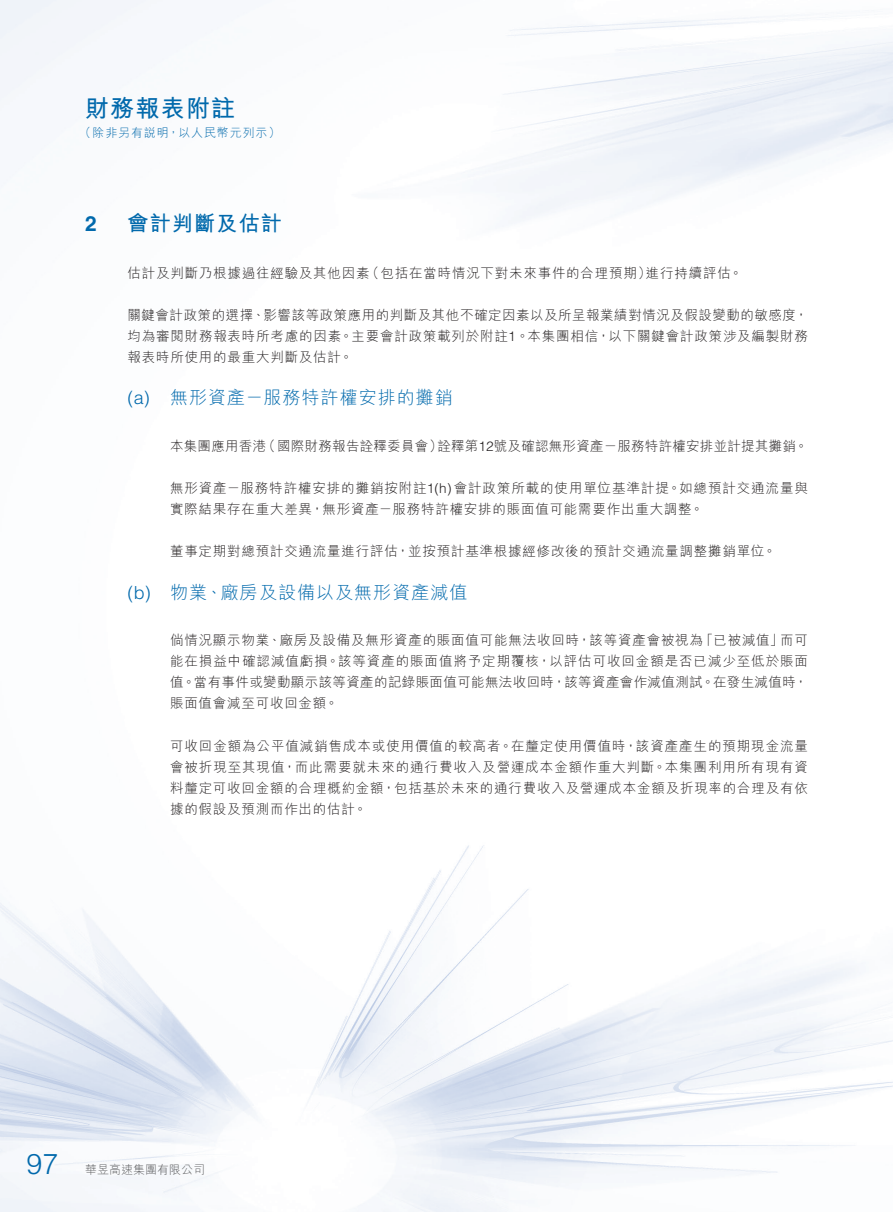
<style>
.page{position:relative;width:893px;height:1212px;background:#fff}
.page>*{position:absolute;margin:0;border:0;box-sizing:border-box;transform-origin:0 0}
.t1{font:300 28.5px "Helvetica LT Std";color:#0169ac}
.t2{font:700 24px "M Hei HK";letter-spacing:.05em;color:#0169ac}
.t3{font:700 21px "M Hei HK";letter-spacing:.06em;color:#0169ac}
.t4{font:700 21px "Helvetica LT Std";color:#0169ac}
.t5{font:300 18px "M Hei HK";letter-spacing:.06em;color:#0169ac}
.t6{font:300 13.5px/21px "M Hei HK";letter-spacing:.06em;color:#231f20;text-align:justify}
.t7{font:300 13.5px "M Hei HK";letter-spacing:.02em;color:#231f20}
.t8{font:300 12px "M Hei HK";letter-spacing:.07em;color:#0169ac}
.t9{font:300 12px "M Hei HK";color:#57585a}
.s1{font-family:"Helvetica LT Std"}
</style>
<div class="page">
<img style="left:0;top:0;width:893px;height:1212px">
<h2 class="t2" style="left:85px;top:91px;width:152px">財務報表附註</h2>
<p class="t8" style="left:79px;top:127px;width:203px">（除非另有說明，以人民幣元列示）</p>
<h3 class="t4" style="left:85px;top:211px;width:13px">2</h3>
<h3 class="t3" style="left:128px;top:208px;width:156px">會計判斷及估計</h3>
<p class="t6" style="left:128px;top:262px;width:617px">估計及判斷乃根據過往經驗及其他因素（包括在當時情況下對未來事件的合理預期）進行持續評估。</p>
<p class="t6" style="left:128px;top:304px;width:682px">關鍵會計政策的選擇、影響該等政策應用的判斷及其他不確定因素以及所呈報業績對情況及假設變動的敏感度，均為審閱財務報表時所考慮的因素。主要會計政策載列於附註<span class="s1">1</span>。本集團相信，以下關鍵會計政策涉及編製財務報表時所使用的最重大判斷及估計。</p>
<h3 class="t5" style="left:128px;top:389px;width:327px"><span class="s1">(a)</span> 無形資產－服務特許權安排的攤銷</h3>
<p class="t7" style="left:170px;top:439px;width:639px">本集團應用香港（國際財務報告詮釋委員會）詮釋第<span class="s1">12</span>號及確認無形資產－服務特許權安排並計提其攤銷。</p>
<p class="t6" style="left:170px;top:477px;width:639px">無形資產－服務特許權安排的攤銷按附註<span class="s1">1(h)</span>會計政策所載的使用單位基準計提。如總預計交通流量與實際結果存在重大差異，無形資產－服務特許權安排的賬面值可能需要作出重大調整。</p>
<p class="t6" style="left:170px;top:541px;width:608px">董事定期對總預計交通流量進行評估，並按預計基準根據經修改後的預計交通流量調整攤銷單位。</p>
<h3 class="t5" style="left:128px;top:583px;width:341px"><span class="s1">(b)</span> 物業、廠房及設備以及無形資產減值</h3>
<p class="t6" style="left:170px;top:630px;width:639px">倘情況顯示物業、廠房及設備及無形資產的賬面值可能無法收回時，該等資產會被視為「已被減值」而可能在損益中確認減值虧損。該等資產的賬面值將予定期覆核，以評估可收回金額是否已減少至低於賬面值。當有事件或變動顯示該等資產的記錄賬面值可能無法收回時，該等資產會作減值測試。在發生減值時，賬面值會減至可收回金額。</p>
<p class="t6" style="left:170px;top:735px;width:639px">可收回金額為公平值減銷售成本或使用價值的較高者。在釐定使用價值時，該資產產生的預期現金流量會被折現至其現值，而此需要就未來的通行費收入及營運成本金額作重大判斷。本集團利用所有現有資料釐定可收回金額的合理概約金額，包括基於未來的通行費收入及營運成本金額及折現率的合理及有依據的假設及預測而作出的估計。</p>
<h1 class="t1" style="left:27px;top:1146px;width:33px">97</h1>
<p class="t9" style="left:85px;top:1163px;width:121px">華昱高速集團有限公司</p>
</div>
